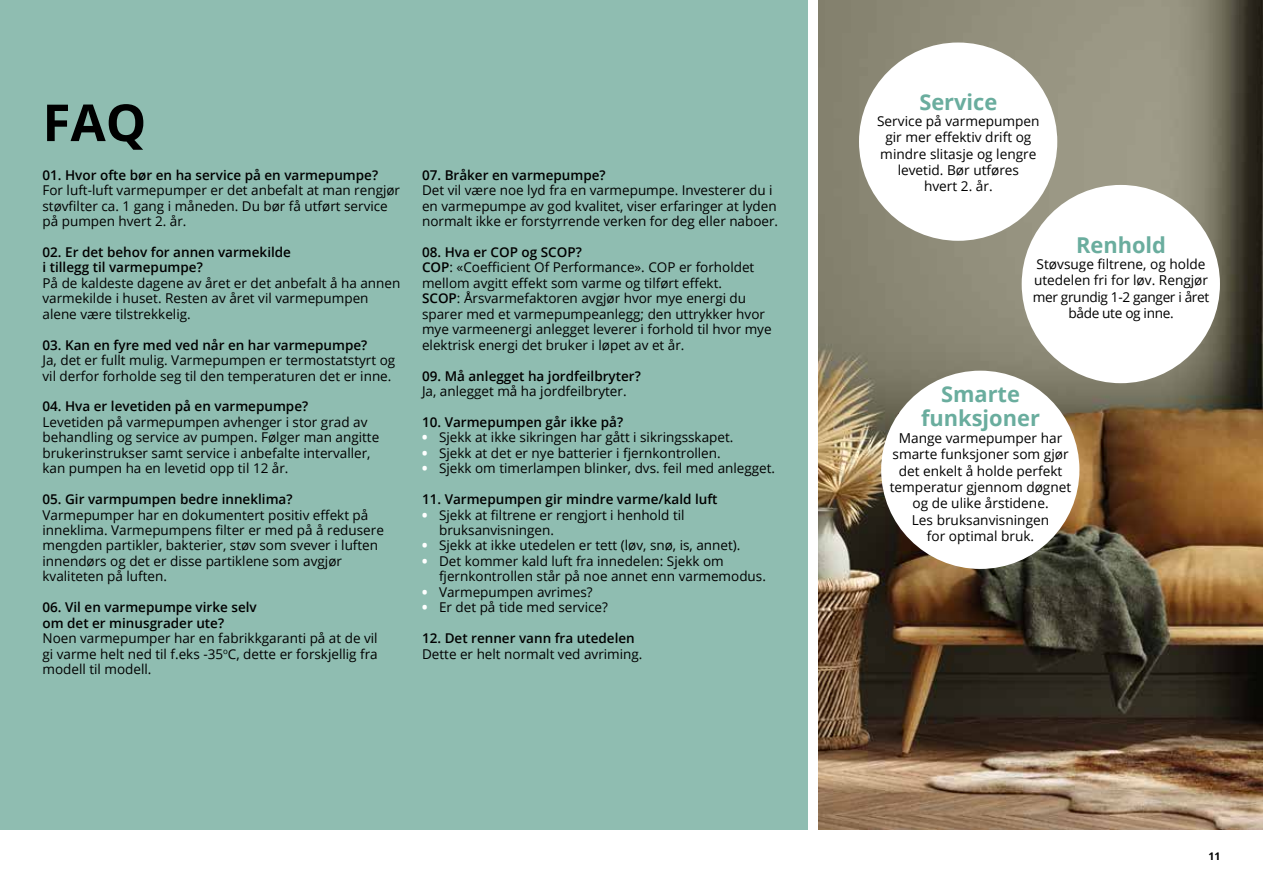
<style>
.page{position:relative;width:1263px;height:893px;background:#fff}
.page>*{position:absolute;margin:0;border:0;box-sizing:border-box;transform-origin:0 0}
.t1{font:700 51px "Open Sans";color:#000}
.t2{font:700 21.9px/24.6px "Open Sans";color:#6aad9e;text-align:center}
.t3{font:13.65px/16.4px "Open Sans";color:#000;text-align:center}
.t4{font:13.5px/15.5px "Open Sans";color:#000}
.t5{font:600 13.5px/15.5px "Open Sans";color:#000}
.t6{font:700 10.5px "Open Sans";color:#000}
.s1{font-weight:600}
.s2{font-weight:800;color:#fff}
</style>
<div class="page">
<div style="left:0;top:0;width:808px;height:829px;background:#8fbdb1"></div>
<img style="left:818px;top:0;width:445px;height:829px">
<div style="left:1022px;top:185px;width:198px;height:198px;background:#fff;border-radius:50%"></div>
<div style="left:881px;top:371px;width:198px;height:198px;background:#fff;border-radius:50%"></div>
<div style="left:859px;top:43px;width:198px;height:198px;background:#fff;border-radius:50%"></div>
<h1 class="t1" style="left:43px;top:87px;width:105px">FAQ</h1>
<p class="t5" style="left:43px;top:167px;width:337px">01. Hvor ofte bør en ha service på en varmepumpe?</p>
<p class="t4" style="left:43px;top:182px;width:359px">For luft-luft varmepumper er det anbefalt at man rengjør støvfilter ca. 1 gang i måneden. Du bør få utført service på pumpen hvert 2. år.</p>
<p class="t5" style="left:43px;top:244px;width:250px">02. Er det behov for annen varmekilde i tillegg til varmepumpe?</p>
<p class="t4" style="left:43px;top:275px;width:359px">På de kaldeste dagene av året er det anbefalt å ha annen varmekilde i huset. Resten av året vil varmepumpen alene være tilstrekkelig.</p>
<p class="t5" style="left:43px;top:337px;width:326px">03. Kan en fyre med ved når en har varmepumpe?</p>
<p class="t4" style="left:43px;top:352px;width:354px">Ja, det er fullt mulig. Varmepumpen er termostatstyrt og vil derfor forholde seg til den temperaturen det er inne.</p>
<p class="t5" style="left:43px;top:398px;width:267px">04. Hva er levetiden på en varmepumpe?</p>
<p class="t4" style="left:43px;top:414px;width:338px">Levetiden på varmepumpen avhenger i stor grad av behandling og service av pumpen. Følger man angitte brukerinstrukser samt service i anbefalte intervaller, kan pumpen ha en levetid opp til 12 år.</p>
<p class="t5" style="left:43px;top:491px;width:251px">05. Gir varmpumpen bedre inneklima?</p>
<p class="t4" style="left:43px;top:507px;width:343px">Varmepumper har en dokumentert positiv effekt på inneklima. Varmepumpens filter er med på å redusere mengden partikler, bakterier, støv som svever i luften innendørs og det er disse partiklene som avgjør kvaliteten på luften.</p>
<p class="t5" style="left:43px;top:599px;width:216px">06. Vil en varmepumpe virke selv om det er minusgrader ute?</p>
<p class="t4" style="left:43px;top:630px;width:337px;text-align:justify">Noen varmepumper har en fabrikkgaranti på at de vil gi varme helt ned til f.eks -35<sup>o</sup>C, dette er forskjellig fra modell til modell.</p>
<p class="t5" style="left:422px;top:167px;width:185px">07. Bråker en varmepumpe?</p>
<p class="t4" style="left:422px;top:182px;width:358px">Det vil være noe lyd fra en varmepumpe. Investerer du i en varmepumpe av god kvalitet, viser erfaringer at lyden normalt ikke er forstyrrende verken for deg eller naboer.</p>
<p class="t4" style="left:422px;top:244px;width:351px"><span class="s1">08. Hva er COP og SCOP?<br>COP</span>: «Coefficient Of Performance». COP er forholdet mellom avgitt effekt som varme og tilført effekt.<br><span class="s1">SCOP</span>: Årsvarmefaktoren avgjør hvor mye energi du sparer med et varmepumpeanlegg; den uttrykker hvor mye varmeenergi anlegget leverer i forhold til hvor mye elektrisk energi det bruker i løpet av et år.</p>
<p class="t5" style="left:422px;top:368px;width:220px">09. Må anlegget ha jordfeilbryter?</p>
<p class="t4" style="left:422px;top:383px;width:206px">Ja, anlegget må ha jordfeilbryter.</p>
<p class="t5" style="left:422px;top:414px;width:203px">10. Varmepumpen går ikke på?</p>
<p class="t4" style="left:422px;top:429px;width:313px"><span class="s2">•</span> Sjekk at ikke sikringen har gått i sikringsskapet.</p>
<p class="t4" style="left:422px;top:445px;width:300px"><span class="s2">•</span> Sjekk at det er nye batterier i fjernkontrollen.</p>
<p class="t4" style="left:422px;top:460px;width:355px"><span class="s2">•</span> Sjekk om timerlampen blinker, dvs. feil med anlegget.</p>
<p class="t5" style="left:422px;top:491px;width:297px">11. Varmepumpen gir mindre varme/kald luft</p>
<p class="t4" style="left:439px;top:507px;width:247px;text-indent:-17px"><span class="s2">•</span> Sjekk at filtrene er rengjort i henhold til bruksanvisningen.</p>
<p class="t4" style="left:422px;top:537px;width:320px"><span class="s2">•</span> Sjekk at ikke utedelen er tett (løv, snø, is, annet).</p>
<p class="t4" style="left:439px;top:553px;width:328px;text-indent:-17px"><span class="s2">•</span> Det kommer kald luft fra innedelen: Sjekk om fjernkontrollen står på noe annet enn varmemodus.</p>
<p class="t4" style="left:422px;top:584px;width:172px"><span class="s2">•</span> Varmepumpen avrimes?</p>
<p class="t4" style="left:422px;top:599px;width:187px"><span class="s2">•</span> Er det på tide med service?</p>
<p class="t5" style="left:422px;top:630px;width:214px">12. Det renner vann fra utedelen</p>
<p class="t4" style="left:422px;top:646px;width:222px">Dette er helt normalt ved avriming.</p>
<h2 class="t2" style="left:919px;top:89px;width:80px">Service</h2>
<p class="t3" style="left:877px;top:112px;width:164px">Service på varmepumpen gir mer effektiv drift og mindre slitasje og lengre levetid. Bør utføres<br>hvert 2. år.</p>
<h2 class="t2" style="left:1076px;top:232px;width:92px">Renhold</h2>
<p class="t3" style="left:1033px;top:255px;width:178px">Støvsuge filtrene, og holde utedelen fri for løv. Rengjør mer grundig 1-2 ganger i året både ute og inne.</p>
<h2 class="t2" style="left:921px;top:381px;width:120px">Smarte funksjoner</h2>
<p class="t3" style="left:890px;top:429px;width:183px">Mange varmepumper har smarte funksjoner som gjør det enkelt å holde perfekt temperatur gjennom døgnet og de ulike årstidene.<br>Les bruksanvisningen<br>for optimal bruk.</p>
<p class="t6" style="left:1208px;top:848px;width:13px">11</p>
</div>
